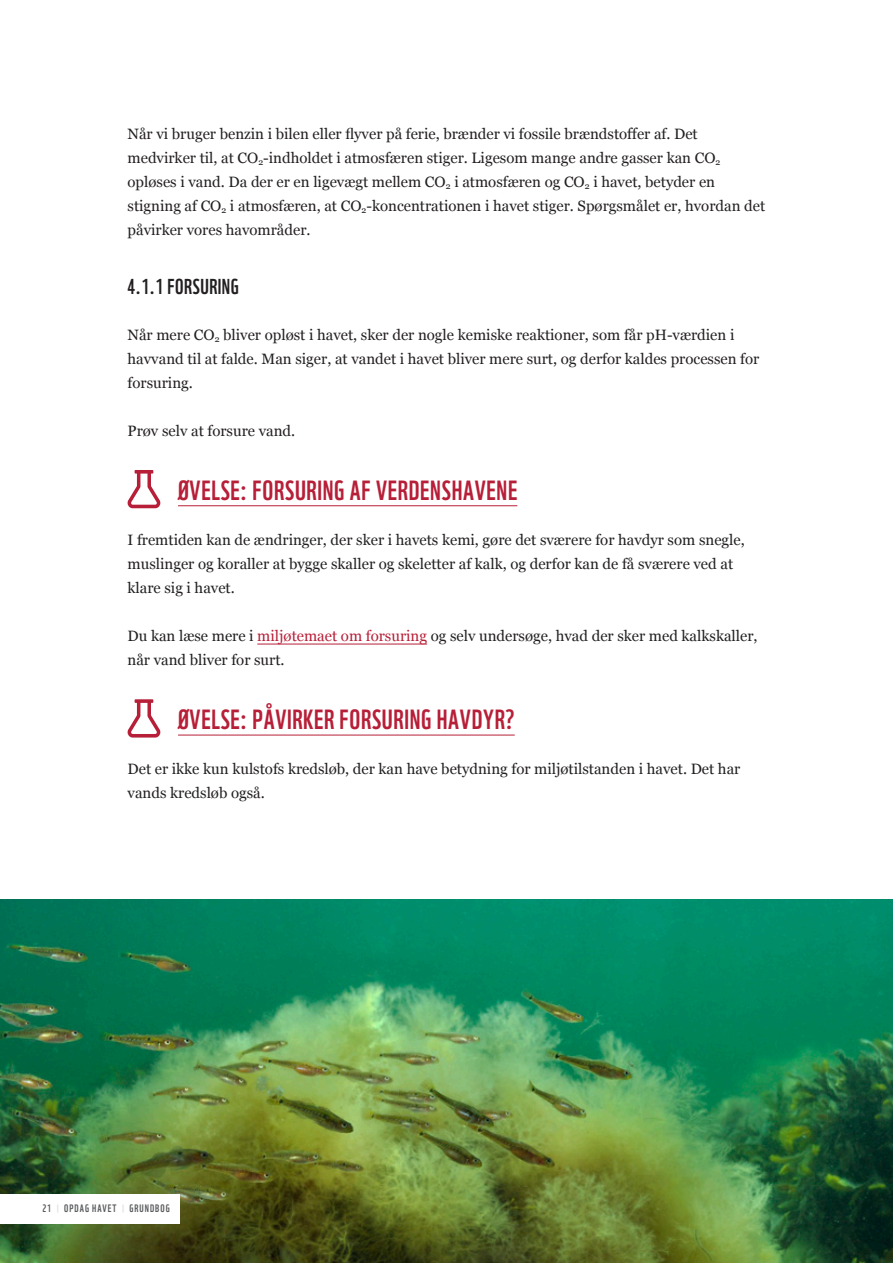
<style>
.page{position:relative;width:893px;height:1263px;background:#fff}
.page>*{position:absolute;margin:0;border:0;box-sizing:border-box;transform-origin:0 0}
.t1{font:27px "WWF";letter-spacing:.025em;color:#b71f38}
.t2{font:21px "WWF";letter-spacing:.025em;color:#231f20}
.t3{font:15px/24px "Georgia";color:#231f20}
.t4{font:10.5px "WWF";letter-spacing:.095em;color:#58595b}
.s1{color:#b71f38}
.s2{font-size:9px;color:#dadbdd}
</style>
<div class="page">
<hr style="left:178px;top:505px;width:339px;height:1px;background:#b71f38">
<hr style="left:257px;top:644px;width:170px;height:1px;background:#b71f38">
<hr style="left:178px;top:735px;width:337px;height:1px;background:#b71f38">
<svg style="left:127px;top:470px;width:34px;height:38px"></svg>
<svg style="left:127px;top:699px;width:34px;height:38px"></svg>
<img style="left:0;top:899px;width:893px;height:364px">
<div style="left:0;top:1194px;width:180px;height:30px;background:#fff"></div>
<p class="t3" style="left:128px;top:121px;width:639px">Når vi bruger benzin i bilen eller flyver på ferie, brænder vi fossile brændstoffer af. Det medvirker til, at CO<sub>2</sub>-indholdet i atmosfæren stiger. Ligesom mange andre gasser kan CO<sub>2 </sub>opløses i vand. Da der er en ligevægt mellem CO<sub>2</sub> i atmosfæren og CO<sub>2</sub> i havet, betyder en stigning af CO<sub>2</sub> i atmosfæren, at CO<sub>2</sub>-koncentrationen i havet stiger. Spørgsmålet er, hvordan det påvirker vores havområder.</p>
<h2 class="t2" style="left:128px;top:270px;width:113px">4.1.1 FORSURING</h2>
<p class="t3" style="left:128px;top:322px;width:633px">Når mere CO<sub>2</sub> bliver opløst i havet, sker der nogle kemiske reaktioner, som får pH-værdien i havvand til at falde. Man siger, at vandet i havet bliver mere surt, og derfor kaldes processen for forsuring.</p>
<p class="t3" style="left:128px;top:418px;width:169px">Prøv selv at forsure vand.</p>
<h1 class="t1" style="left:178px;top:469px;width:341px">ØVELSE: FORSURING AF VERDENSHAVENE</h1>
<p class="t3" style="left:128px;top:527px;width:619px">I fremtiden kan de ændringer, der sker i havets kemi, gøre det sværere for havdyr som snegle, muslinger og koraller at bygge skaller og skeletter af kalk, og derfor kan de få sværere ved at klare sig i havet.</p>
<p class="t3" style="left:128px;top:623px;width:632px">Du kan læse mere i <span class="s1">miljøtemaet om forsuring</span> og selv undersøge, hvad der sker med kalkskaller, når vand bliver for surt.</p>
<h1 class="t1" style="left:178px;top:698px;width:338px">ØVELSE: PÅVIRKER FORSURING HAVDYR?</h1>
<p class="t3" style="left:128px;top:756px;width:614px">Det er ikke kun kulstofs kredsløb, der kan have betydning for miljøtilstanden i havet. Det har vands kredsløb også.</p>
<p class="t4" style="left:43px;top:1200px;width:129px">21 <span class="s2">|</span> OPDAG HAVET <span class="s2">|</span> GRUNDBOG</p>
</div>
